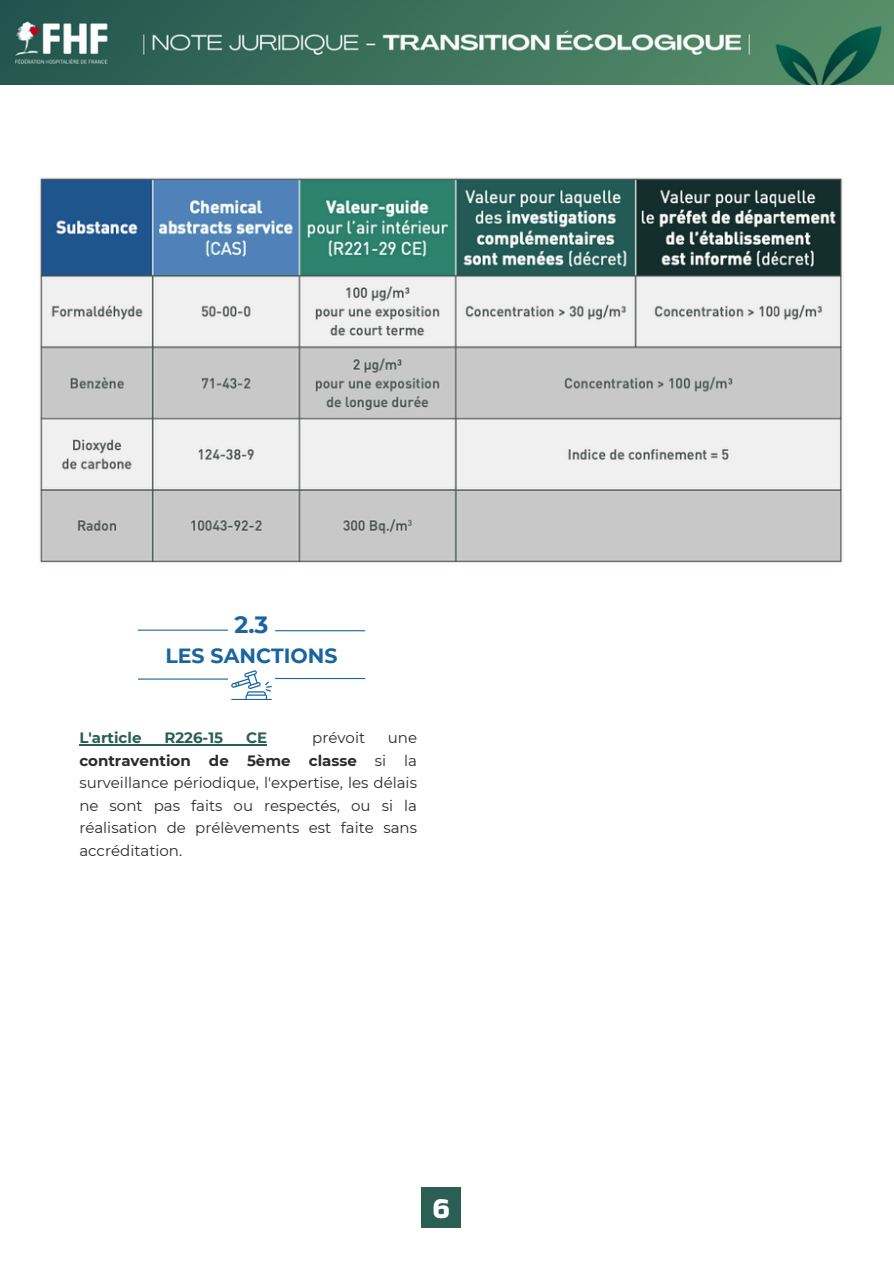
<style>
.page{position:relative;width:894px;height:1264px;background:#fff}
.page>*{position:absolute;margin:0;border:0;box-sizing:border-box;transform-origin:0 0}
.t1{font:700 27.6px "Thicker";color:#fff}
.t2{font:700 23.55px "Montserrat";color:#1a659f}
.t3{font:700 20.55px "Montserrat";color:#1a659f}
.t4{font:15px/22.5px "Montserrat";color:#2b2b2b;text-align:justify}
.t5{font:700 15px "Montserrat";color:#2b5f53}
.s1{font-weight:700}
</style>
<div class="page">
<img style="left:40px;top:177px;width:803px;height:386px">
<hr style="left:138px;top:629px;width:90px;height:1px;background:#1a659f">
<hr style="left:275px;top:630px;width:90px;height:1px;background:#1a659f">
<hr style="left:138px;top:678px;width:90px;height:1px;background:#1a659f">
<hr style="left:275px;top:678px;width:90px;height:1px;background:#1a659f">
<svg style="left:231px;top:670px;width:40px;height:29px"></svg>
<div style="left:421px;top:1187px;width:40px;height:40px;background:#2b5f53"></div>
<hr style="left:79px;top:744px;width:188px;height:1px;background:#2b5f53">
<img style="left:0;top:1px;width:893px;height:84px">
<p class="t2" style="left:234px;top:610px;width:35px">2.3</p>
<p class="t3" style="left:165px;top:643px;width:173px">LES SANCTIONS</p>
<p class="t5" style="left:79px;top:728px;width:64px">L'article</p>
<p class="t5" style="left:164px;top:728px;width:60px">R226-15</p>
<p class="t5" style="left:246px;top:728px;width:23px">CE</p>
<p class="t4" style="left:312px;top:726px;width:54px">prévoit</p>
<p class="t4" style="left:79px;top:726px;width:339px;text-indent:308px">une <span class="s1">contravention de 5ème classe</span> si la surveillance périodique, l'expertise, les délais ne sont pas faits ou respectés, ou si la réalisation de prélèvements est faite sans accréditation.</p>
<h1 class="t1" style="left:433px;top:1193px;width:19px">6</h1>
</div>
